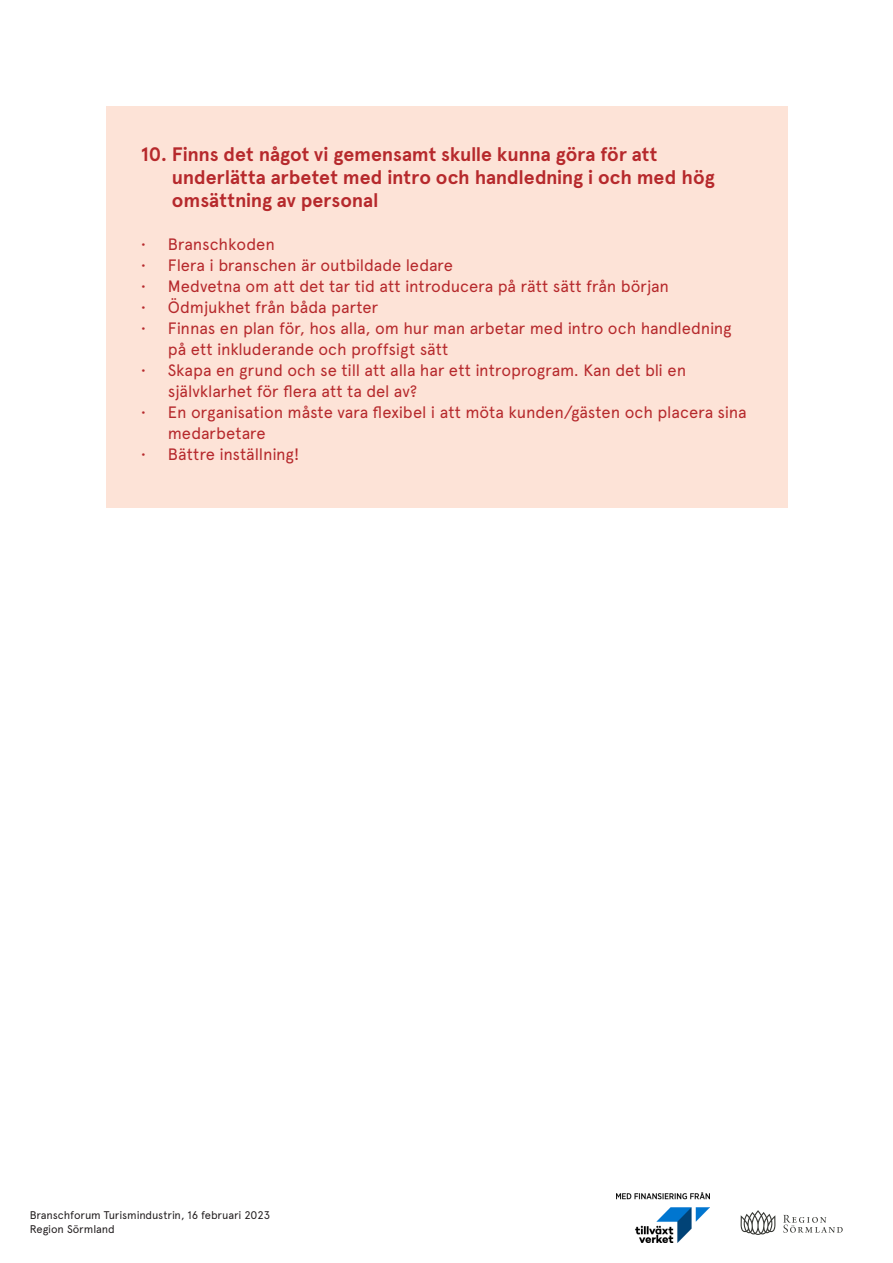
<style>
.page{position:relative;width:893px;height:1263px;background:#fff}
.page>*{position:absolute;margin:0;border:0;box-sizing:border-box;transform-origin:0 0}
.Underrubrik{font:700 19.5px/23.4px "Apercu";letter-spacing:-.005em;color:#b6292c}
.t1{font:16.5px/21px "Apercu";letter-spacing:-.01em;color:#b6292c}
.t2{font:11.1px/13.4px "Apercu";letter-spacing:-.01em;color:#231f20}
</style>
<div class="page">
<svg style="left:741px;top:1210px;width:34px;height:25px"></svg>
<svg style="left:783px;top:1215px;width:60px;height:18px"></svg>
<img style="left:616px;top:1193px;width:93px;height:49px">
<div style="left:106px;top:106px;width:682px;height:402px;background:#fde3d7"></div>
<h3 class="Underrubrik" style="left:172px;top:142px;width:544px;text-indent:-31px">10. Finns det något vi gemensamt skulle kunna göra för att underlätta arbetet med intro och handledning i och med hög omsättning av personal</h3>
<p class="t1" style="left:141px;top:234px;width:136px">• Branschkoden</p>
<p class="t1" style="left:141px;top:255px;width:314px">• Flera i branschen är outbildade ledare</p>
<p class="t1" style="left:141px;top:276px;width:530px">• Medvetna om att det tar tid att introducera på rätt sätt från början</p>
<p class="t1" style="left:141px;top:297px;width:239px">• Ödmjukhet från båda parter</p>
<p class="t1" style="left:168px;top:318px;width:565px;text-indent:-27px">• Finnas en plan för, hos alla, om hur man arbetar med intro och handledning på ett inkluderande och proffsigt sätt</p>
<p class="t1" style="left:168px;top:360px;width:520px;text-indent:-27px">• Skapa en grund och se till att alla har ett introprogram. Kan det bli en självklarhet för flera att ta del av?</p>
<p class="t1" style="left:168px;top:402px;width:580px;text-indent:-27px">• En organisation måste vara flexibel i att möta kunden/gästen och placera sina medarbetare</p>
<p class="t1" style="left:141px;top:444px;width:160px">• Bättre inställning!</p>
<p class="t2" style="left:30px;top:1209px;width:242px">Branschforum Turismindustrin, 16 februari 2023<br>Region Sörmland</p>
</div>
